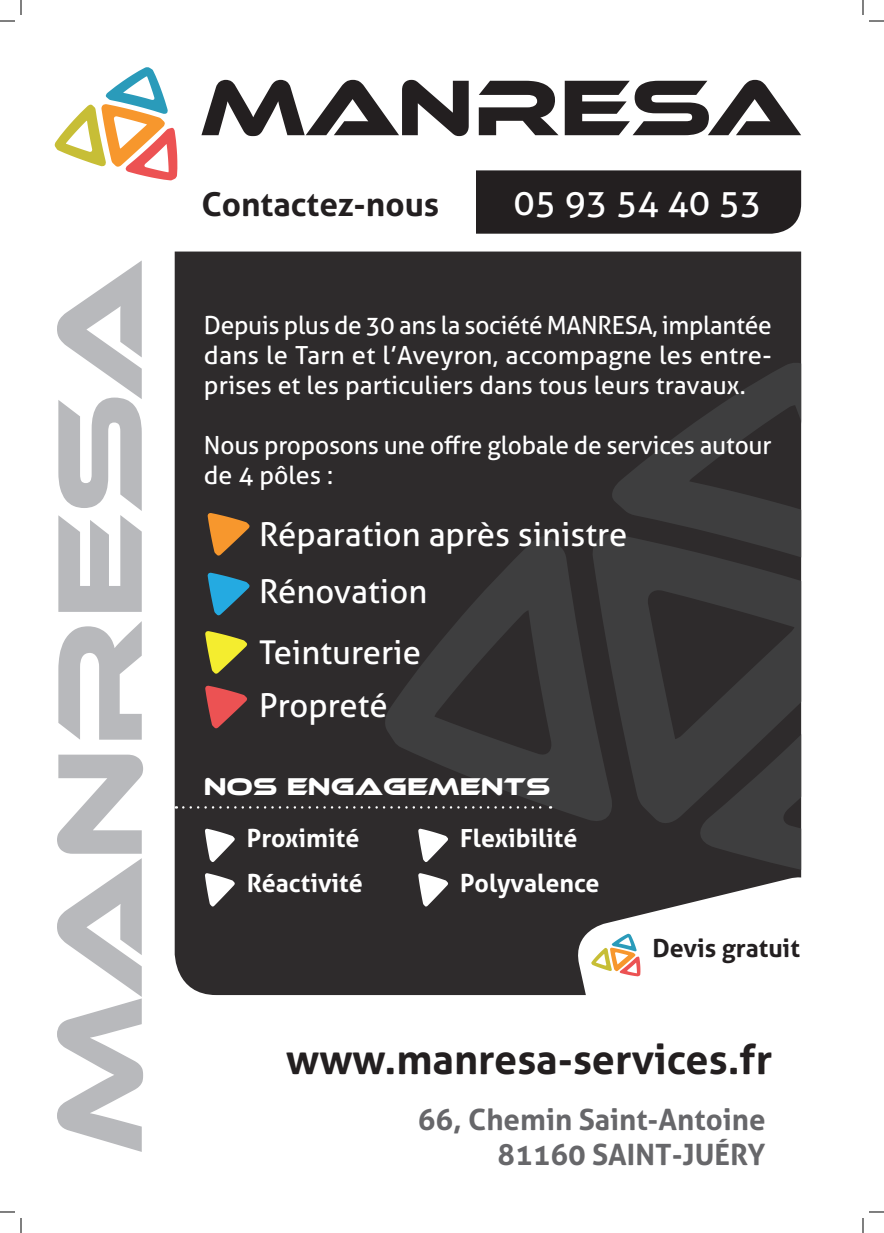
<style>
.page{position:relative;width:884px;height:1233px;background:#fff}
.page>*{position:absolute;margin:0;border:0;box-sizing:border-box;transform-origin:0 0}
.t1{font:700 41.2px "Aller";color:#231f20}
.t2{font:35.4px "Aller";color:#fff}
.t3{font:700 33px "Aller";color:#231f20}
.t4{font:32.8px "Aller";color:#fff}
.t5{font:700 29.4px "Aller";color:#67676a}
.t6{font:25px/30px "Aller";color:#fff;text-align:justify}
.t7{font:700 25px "Aller";color:#fff}
.t8{font:25px "Ethnocentric Rg";color:#fff}
.t9{font:700 25px "Aller";color:#231f20}
</style>
<div class="page">
<svg style="left:201px;top:80px;width:268px;height:56px"></svg>
<svg style="left:479px;top:81px;width:79px;height:54px"></svg>
<svg style="left:565px;top:80px;width:236px;height:55px"></svg>
<svg style="left:55px;top:67px;width:122px;height:113px"></svg>
<div style="left:476px;top:170px;width:325px;height:64px;background:#231f20"></div>
<div style="left:175px;top:251px;width:626px;height:744px;background:#2e2b2c"></div>
<svg style="left:384px;top:534px;width:207px;height:291px;background:#353334"></svg>
<svg style="left:612px;top:362px;width:189px;height:169px;background:#343334"></svg>
<svg style="left:591px;top:531px;width:210px;height:294px;background:#373637"></svg>
<svg style="left:695px;top:643px;width:106px;height:227px;background:#383738"></svg>
<svg style="left:57px;top:754px;width:86px;height:398px"></svg>
<svg style="left:58px;top:621px;width:84px;height:118px"></svg>
<svg style="left:57px;top:260px;width:85px;height:352px"></svg>
<svg style="left:207px;top:512px;width:43px;height:44px;background:#9b662c"></svg>
<svg style="left:207px;top:572px;width:43px;height:43px;background:#287191"></svg>
<svg style="left:205px;top:630px;width:42px;height:44px;background:#9c972d"></svg>
<svg style="left:205px;top:685px;width:42px;height:43px;background:#9a4142"></svg>
<svg style="left:183px;top:806px;width:368px;height:2px"></svg>
<svg style="left:205px;top:828px;width:30px;height:34px"></svg>
<svg style="left:205px;top:873px;width:30px;height:33px"></svg>
<svg style="left:418px;top:828px;width:30px;height:34px"></svg>
<svg style="left:418px;top:873px;width:30px;height:33px"></svg>
<svg style="left:572px;top:870px;width:230px;height:126px"></svg>
<svg style="left:591px;top:933px;width:49px;height:43px"></svg>
<svg style="left:0;top:1211px;width:15px;height:1px"></svg>
<svg style="left:869px;top:1211px;width:15px;height:1px"></svg>
<svg style="left:0;top:0;width:22px;height:22px"></svg>
<svg style="left:20px;top:1218px;width:2px;height:15px"></svg>
<svg style="left:862px;top:0;width:22px;height:22px"></svg>
<svg style="left:862px;top:1218px;width:2px;height:15px"></svg>
<p class="t3" style="left:201px;top:184px;width:239px">Contactez-nous</p>
<p class="t2" style="left:513px;top:181px;width:250px">05 93 54 40 53</p>
<p class="t6" style="left:204px;top:310px;width:569px">Depuis plus de 30 ans la société MANRESA, implantée dans le Tarn et l’Aveyron, accompagne les entre&shy;prises et les particuliers dans tous leurs travaux.</p>
<p class="t6" style="left:204px;top:430px;width:569px">Nous proposons une offre globale de services autour de 4 pôles :</p>
<p class="t4" style="left:259px;top:514px;width:370px">Réparation après sinistre</p>
<p class="t4" style="left:259px;top:571px;width:170px">Rénovation</p>
<p class="t4" style="left:259px;top:632px;width:163px">Teinturerie</p>
<p class="t4" style="left:259px;top:685px;width:130px">Propreté</p>
<p class="t8" style="left:204px;top:771px;width:348px">NOS ENGAGEMENTS</p>
<p class="t7" style="left:247px;top:823px;width:114px">Proximité</p>
<p class="t7" style="left:460px;top:823px;width:119px">Flexibilité</p>
<p class="t7" style="left:247px;top:867px;width:118px">Réactivité</p>
<p class="t7" style="left:460px;top:867px;width:141px">Polyvalence</p>
<p class="t9" style="left:652px;top:933px;width:149px">Devis gratuit</p>
<p class="t1" style="left:286px;top:1034px;width:488px">www.manresa-services.fr</p>
<p class="t5" style="left:418px;top:1101px;width:349px">66, Chemin Saint-Antoine</p>
<p class="t5" style="left:497px;top:1136px;width:270px">81160 SAINT-JUÉRY</p>
</div>
